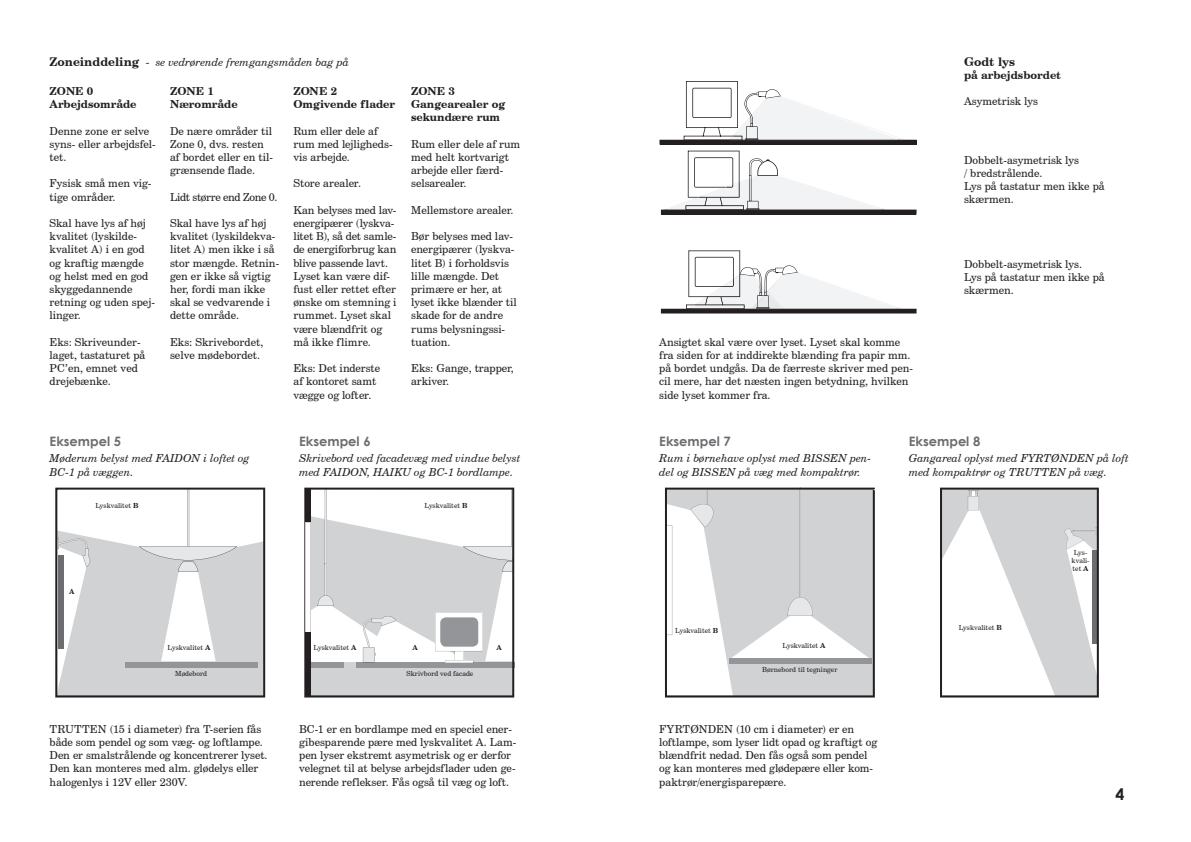
<style>
.page{position:relative;width:1191px;height:842px;background:#fff}
.page>*{position:absolute;margin:0;border:0;box-sizing:border-box;transform-origin:0 0}
.t1{font:700 16px "Century Gothic";color:#231f20}
.t2{font:700 13px "Century Gothic";color:#6c6d70}
.t3{font:700 12px "Century Schoolbook BT";color:#231f20}
.t4{font:11px/13.2px "Century Schoolbook BT";color:#231f20}
.t5{font:italic 11px/13.2px "Century Schoolbook BT";color:#231f20}
.t6{font:700 11px/13.2px "Century Schoolbook BT";color:#231f20}
.t7{font:11px "Century Schoolbook BT";letter-spacing:-.03em;color:#231f20}
.t8{font:7px/8.4px "Century Schoolbook BT";color:#231f20;text-align:center}
.t9{font:700 7px "Century Schoolbook BT";color:#231f20}
.s1{font-weight:700;font-style:normal;font-size:12px}
.s2{font-weight:700}
</style>
<div class="page">
<svg style="left:940px;top:488px;width:158px;height:209px"></svg>
<div style="left:356px;top:662px;width:159px;height:5px;background:#767679"></div>
<svg style="left:304px;top:488px;width:210px;height:209px;background:#b0b1b3"></svg>
<svg style="left:305px;top:489px;width:208px;height:174px"></svg>
<svg style="left:55px;top:488px;width:210px;height:209px;fill:#d1d2d4"></svg>
<svg style="left:659px;top:81px;width:257px;height:64px"></svg>
<svg style="left:661px;top:151px;width:255px;height:63px"></svg>
<svg style="left:661px;top:250px;width:255px;height:63px"></svg>
<svg style="left:665px;top:488px;width:210px;height:208px"></svg>
<p class="t5" style="left:50px;top:55px;width:301px"><span class="s1">Zoneinddeling</span> - se vedrørende fremgangsmåden bag på</p>
<p class="t6" style="left:50px;top:84px;width:88px">ZONE 0<br>Arbejdsområde</p>
<p class="t4" style="left:50px;top:124px;width:108px">Denne zone er selve syns- eller arbejdsfel&shy;tet.</p>
<p class="t4" style="left:50px;top:177px;width:103px">Fysisk små men vig&shy;tige områder.</p>
<p class="t4" style="left:50px;top:216px;width:107px">Skal have lys af høj kvalitet (lyskilde&shy;kvalitet A) i en god og kraftig mængde og helst med en god skyggedannende retning og uden spej&shy;linger.</p>
<p class="t4" style="left:50px;top:335px;width:97px">Eks: Skriveunder&shy;laget, tastaturet på<br>PC’en, emnet ved drejebænke.</p>
<p class="t6" style="left:170px;top:84px;width:69px">ZONE 1<br>Nærområde</p>
<p class="t4" style="left:170px;top:124px;width:104px">De nære områder til<br>Zone 0, dvs. resten af bordet eller en til&shy;grænsende flade.</p>
<p class="t7" style="left:170px;top:190px;width:109px">Lidt større end Zone 0.</p>
<p class="t4" style="left:170px;top:216px;width:111px">Skal have lys af høj kvalitet (lyskildekva&shy;litet A) men ikke i så stor mængde. Retnin&shy;gen er ikke så vigtig her, fordi man ikke skal se vedvarende i dette område.</p>
<p class="t4" style="left:170px;top:335px;width:95px">Eks: Skrivebordet, selve mødebordet.</p>
<p class="t6" style="left:293px;top:84px;width:103px">ZONE 2<br>Omgivende flader</p>
<p class="t4" style="left:293px;top:124px;width:101px">Rum eller dele af rum med lejligheds&shy;vis arbejde.</p>
<p class="t4" style="left:293px;top:177px;width:69px">Store arealer.</p>
<p class="t4" style="left:293px;top:203px;width:105px">Kan belyses med lav&shy;energipærer (lyskva&shy;litet B), så det samle&shy;de energiforbrug kan blive passende lavt.<br>Lyset kan være dif&shy;fust eller rettet efter ønske om stemning i rummet. Lyset skal være blændfrit og må ikke flimre.</p>
<p class="t4" style="left:293px;top:362px;width:88px">Eks: Det inderste af kontoret samt vægge og lofter.</p>
<p class="t6" style="left:411px;top:84px;width:95px">ZONE 3<br>Gangearealer og sekundære rum</p>
<p class="t4" style="left:411px;top:137px;width:111px">Rum eller dele af rum med helt kortvarigt arbejde eller færd&shy;selsarealer.</p>
<p class="t4" style="left:411px;top:203px;width:104px">Mellemstore arealer.</p>
<p class="t4" style="left:411px;top:230px;width:107px">Bør belyses med lav&shy;energipærer (lyskva&shy;litet B) i forholdsvis lille mængde. Det primære er her, at lyset ikke blænder til skade for de andre rums belysningssi&shy;tuation.</p>
<p class="t4" style="left:411px;top:362px;width:104px">Eks: Gange, trapper, arkiver.</p>
<p class="t2" style="left:50px;top:432px;width:73px">Eksempel 5</p>
<p class="t5" style="left:50px;top:452px;width:202px">Møderum belyst med FAIDON i loftet og<br>BC-1 på væggen.</p>
<p class="t2" style="left:299px;top:432px;width:73px">Eksempel 6</p>
<p class="t5" style="left:299px;top:452px;width:223px">Skrivebord ved facadevæg med vindue belyst med FAIDON, HAIKU og BC-1 bordlampe.</p>
<p class="t8" style="left:95px;top:501px;width:45px">Lyskvalitet <span class="s2">B</span></p>
<p class="t8" style="left:424px;top:501px;width:45px">Lyskvalitet <span class="s2">B</span></p>
<p class="t9" style="left:69px;top:587px;width:7px">A</p>
<p class="t8" style="left:168px;top:643px;width:44px">Lyskvalitet <span class="s2">A</span></p>
<p class="t8" style="left:313px;top:643px;width:44px">Lyskvalitet <span class="s2">A</span></p>
<p class="t9" style="left:496px;top:643px;width:7px">A</p>
<p class="t9" style="left:412px;top:643px;width:7px">A</p>
<p class="t8" style="left:175px;top:669px;width:33px">Mødebord</p>
<p class="t8" style="left:407px;top:669px;width:68px">Skrivbord ved facade</p>
<p class="t3" style="left:964px;top:54px;width:52px">Godt lys</p>
<p class="t6" style="left:964px;top:68px;width:98px">på arbejdsbordet</p>
<p class="t4" style="left:964px;top:95px;width:75px">Asymetrisk lys</p>
<p class="t4" style="left:964px;top:153px;width:142px">Dobbelt-asymetrisk lys<br>/ bredstrålende.<br>Lys på tastatur men ikke på skærmen.</p>
<p class="t4" style="left:659px;top:335px;width:255px">Ansigtet skal være over lyset. Lyset skal komme fra siden for at inddirekte blænding fra papir mm. på bordet undgås. Da de færreste skriver med pen&shy;cil mere, har det næsten ingen betydning, hvilken side lyset kommer fra.</p>
<p class="t4" style="left:964px;top:257px;width:142px">Dobbelt-asymetrisk lys.<br>Lys på tastatur men ikke på skærmen.</p>
<p class="t2" style="left:659px;top:432px;width:73px">Eksempel 7</p>
<p class="t5" style="left:659px;top:452px;width:213px">Rum i børnehave oplyst med BISSEN pen&shy;del og BISSEN på væg med kompaktrør.</p>
<p class="t2" style="left:909px;top:432px;width:73px">Eksempel 8</p>
<p class="t5" style="left:909px;top:452px;width:221px">Gangareal oplyst med FYRTØNDEN på loft med kompaktrør og TRUTTEN på væg.</p>
<p class="t8" style="left:1071px;top:548px;width:19px">Lys&shy;kvali&shy;tet <span class="s2">A</span></p>
<p class="t8" style="left:675px;top:626px;width:45px">Lyskvalitet <span class="s2">B</span></p>
<p class="t8" style="left:958px;top:623px;width:45px">Lyskvalitet <span class="s2">B</span></p>
<p class="t8" style="left:782px;top:641px;width:44px">Lyskvalitet <span class="s2">A</span></p>
<p class="t8" style="left:762px;top:665px;width:77px">Børnebord til tegninger</p>
<p class="t4" style="left:50px;top:722px;width:219px">TRUTTEN (15 i diameter) fra T-serien fås både som pendel og som væg- og loftlampe.<br>Den er smalstrålende og koncentrerer lyset.<br>Den kan monteres med alm. glødelys eller halogenlys i 12V eller 230V.</p>
<p class="t4" style="left:299px;top:722px;width:219px">BC-1 er en bordlampe med en speciel ener&shy;gibesparende pære med lyskvalitet A. Lam&shy;pen lyser ekstremt asymetrisk og er derfor velegnet til at belyse arbejdsflader uden ge&shy;nerende reflekser. Fås også til væg og loft.</p>
<p class="t4" style="left:659px;top:722px;width:219px">FYRTØNDEN (10 cm i diameter) er en loftlampe, som lyser lidt opad og kraftigt og blændfrit nedad. Den fås også som pendel og kan monteres med glødepære eller kom&shy;paktrør/energisparepære.</p>
<h1 class="t1" style="left:1115px;top:782px;width:10px">4</h1>
</div>
